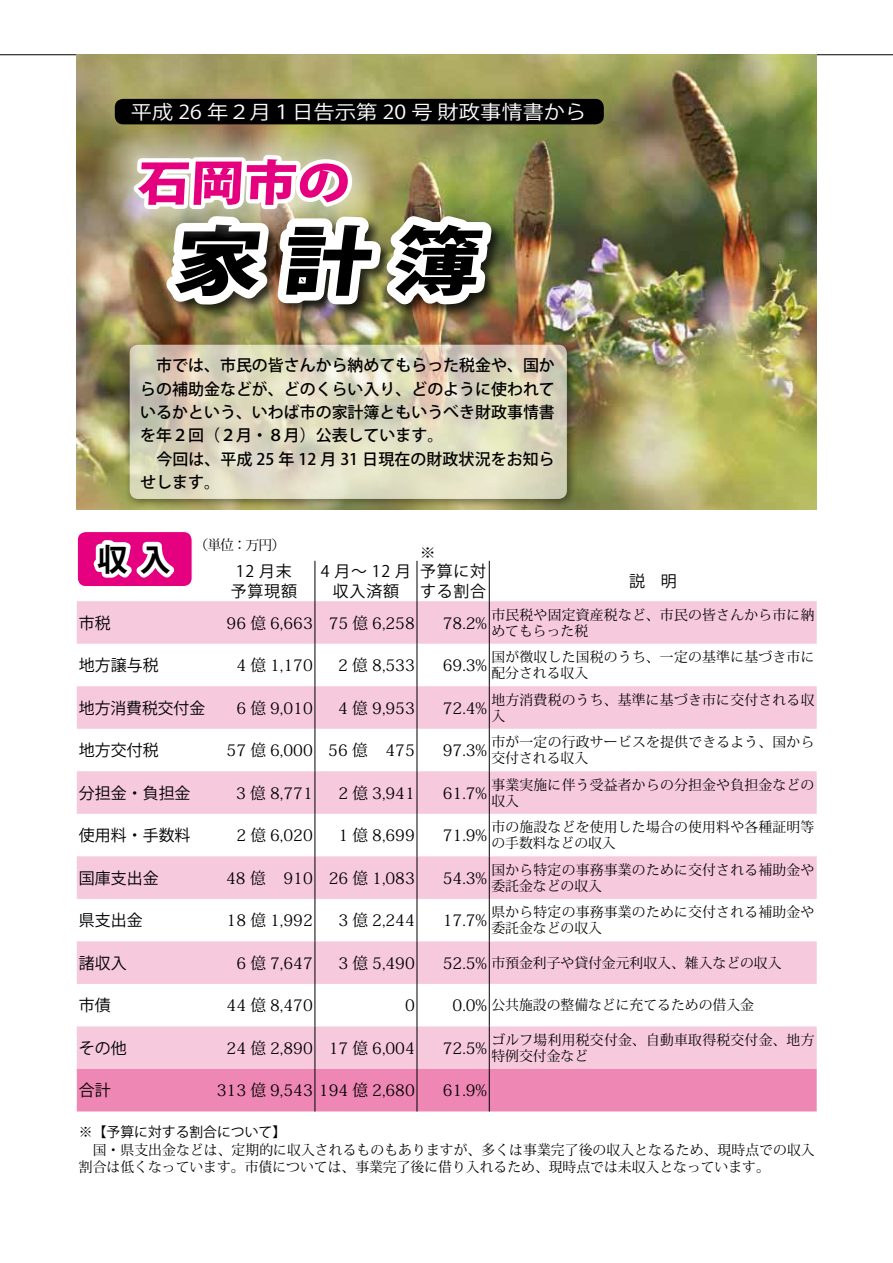
<style>
.page{position:relative;width:893px;height:1263px;background:#fff}
.page>*{position:absolute;margin:0;border:0;box-sizing:border-box;transform-origin:0 0}
.t1{font:800 74.85px "Koz Go Pro";color:#000;scale:1.18 1}
.t2{font:800 47.85px "Koz Go Pro";color:#e4007f;scale:1.11 1}
.t3{font:700 30.9px "Koz Go Pro";color:#000}
.t4{font:19.2px "Koz Go Pro";color:#fff;scale:1.11 1}
.t5{font:15.9px "Koz Min Pro";color:#000}
.t6{font:500 15.9px/23.4px "Koz Go Pro";color:#000}
.t7{font:15.9px "Koz Go Pro";color:#000}
.t8{font:15.9px/20.2px "Koz Go Pro";letter-spacing:.05em;color:#000;text-align:center}
.t9{font:14.4px "Koz Min Pro";color:#000;scale:1.11 1}
.t10{font:13.8px/26.5px "Koz Min Pro";letter-spacing:.015em;color:#000}
.t11{font:13.8px "Koz Go Pro";color:#000}
</style>
<div class="page">
<hr style="left:0;top:54px;width:893px;height:1px;background:#000">
<img style="left:77px;top:54px;width:740px;height:456px">
<div style="left:77px;top:531px;width:115px;height:56px;background:#e4007f;border-radius:9px"></div>
<div style="left:77px;top:531px;width:116px;height:56px;border:1px solid #fff;border-radius:9px"></div>
<svg style="left:87px;top:531px;width:98px;height:47px"></svg>
<svg style="left:77px;top:601px;width:740px;height:468px;fill:#f7c9dd"></svg>
<div style="left:77px;top:1069px;width:740px;height:42px;background:#ee87b4"></div>
<hr style="left:315px;top:561px;width:1px;height:40px;background:#000">
<hr style="left:417px;top:561px;width:1px;height:40px;background:#000">
<hr style="left:489px;top:561px;width:1px;height:40px;background:#000">
<hr style="left:315px;top:601px;width:1px;height:43px;background:#000">
<hr style="left:417px;top:601px;width:1px;height:43px;background:#000">
<hr style="left:489px;top:601px;width:1px;height:43px;background:#000">
<hr style="left:315px;top:644px;width:1px;height:42px;background:#000">
<hr style="left:417px;top:644px;width:1px;height:42px;background:#000">
<hr style="left:489px;top:644px;width:1px;height:42px;background:#000">
<hr style="left:315px;top:686px;width:1px;height:43px;background:#000">
<hr style="left:417px;top:686px;width:1px;height:43px;background:#000">
<hr style="left:489px;top:686px;width:1px;height:43px;background:#000">
<hr style="left:315px;top:729px;width:1px;height:42px;background:#000">
<hr style="left:417px;top:729px;width:1px;height:42px;background:#000">
<hr style="left:489px;top:729px;width:1px;height:42px;background:#000">
<hr style="left:315px;top:771px;width:1px;height:43px;background:#000">
<hr style="left:417px;top:771px;width:1px;height:43px;background:#000">
<hr style="left:489px;top:771px;width:1px;height:43px;background:#000">
<hr style="left:315px;top:814px;width:1px;height:42px;background:#000">
<hr style="left:417px;top:814px;width:1px;height:42px;background:#000">
<hr style="left:489px;top:814px;width:1px;height:42px;background:#000">
<hr style="left:315px;top:856px;width:1px;height:43px;background:#000">
<hr style="left:417px;top:856px;width:1px;height:43px;background:#000">
<hr style="left:489px;top:856px;width:1px;height:43px;background:#000">
<hr style="left:315px;top:899px;width:1px;height:42px;background:#000">
<hr style="left:417px;top:899px;width:1px;height:42px;background:#000">
<hr style="left:489px;top:899px;width:1px;height:42px;background:#000">
<hr style="left:315px;top:941px;width:1px;height:43px;background:#000">
<hr style="left:417px;top:941px;width:1px;height:43px;background:#000">
<hr style="left:489px;top:941px;width:1px;height:43px;background:#000">
<hr style="left:315px;top:984px;width:1px;height:42px;background:#000">
<hr style="left:417px;top:984px;width:1px;height:42px;background:#000">
<hr style="left:489px;top:984px;width:1px;height:42px;background:#000">
<hr style="left:315px;top:1026px;width:1px;height:43px;background:#000">
<hr style="left:417px;top:1026px;width:1px;height:43px;background:#000">
<hr style="left:489px;top:1026px;width:1px;height:43px;background:#000">
<hr style="left:315px;top:1069px;width:1px;height:42px;background:#000">
<hr style="left:417px;top:1069px;width:1px;height:42px;background:#000">
<hr style="left:489px;top:1069px;width:1px;height:42px;background:#000">
<div style="left:124px;top:339px;width:454px;height:171px;background:#000;opacity:.75"></div>
<svg style="left:130px;top:345px;width:437px;height:154px;background:#dcd7bf"></svg>
<div style="left:115px;top:99px;width:489px;height:25px;background:#000;border-radius:9px"></div>
<svg style="left:103px;top:124px;width:278px;height:114px;background:#a19766"></svg>
<img style="left:123px;top:150px;width:425px;height:169px">
<h3 class="t4" style="left:131px;top:99px;width:412px">平成 26 年２月１日告示第 20 号財政事情書から</h3>
<h2 class="t2" style="left:137px;top:151px;width:196px">石岡市の</h2>
<h1 class="t1" style="left:171px;top:212px;width:274px">家計簿</h1>
<p class="t6" style="left:140px;top:354px;width:416px;text-indent:16px">市では、市民の皆さんから納めてもらった税金や、国からの補助金などが、どのくらい入り、どのように使われているかという、いわば市の家計簿ともいうべき財政事情書を年２回（２月・８月）公表しています。<br>　今回は、平成 25 年 12 月 31 日現在の財政状況をお知らせします。</p>
<h3 class="t3" style="left:97px;top:539px;width:75px">収入</h3>
<p class="t10" style="left:194px;top:531px;width:92px">（単位：万円(</p>
<p class="t7" style="left:236px;top:561px;width:57px">12 月末</p>
<p class="t7" style="left:231px;top:581px;width:68px">予算現額</p>
<p class="t9" style="left:420px;top:543px;width:16px">※</p>
<p class="t8" style="left:321px;top:561px;width:92px">4月～ 12月収入済額</p>
<p class="t7" style="left:420px;top:561px;width:68px">予算に対</p>
<p class="t7" style="left:420px;top:581px;width:68px">する割合</p>
<p class="t7" style="left:629px;top:571px;width:49px">説　明</p>
<p class="t7" style="left:79px;top:612px;width:33px">市税</p>
<p class="t5" style="left:227px;top:611px;width:88px">96 億 6,663</p>
<p class="t5" style="left:329px;top:611px;width:88px">75 億 6,258</p>
<p class="t7" style="left:79px;top:655px;width:81px">地方譲与税</p>
<p class="t5" style="left:236px;top:654px;width:78px">4 億 1,170</p>
<p class="t5" style="left:338px;top:654px;width:78px">2 億 8,533</p>
<p class="t7" style="left:79px;top:697px;width:128px">地方消費税交付金</p>
<p class="t5" style="left:236px;top:696px;width:78px">6 億 9,010</p>
<p class="t5" style="left:338px;top:696px;width:78px">4 億 9,953</p>
<p class="t7" style="left:79px;top:740px;width:81px">地方交付税</p>
<p class="t5" style="left:227px;top:739px;width:88px">57 億 6,000</p>
<p class="t5" style="left:328px;top:739px;width:41px">56 億</p>
<p class="t5" style="left:385px;top:739px;width:31px">475</p>
<p class="t7" style="left:79px;top:782px;width:113px">分担金・負担金</p>
<p class="t5" style="left:236px;top:781px;width:78px">3 億 8,771</p>
<p class="t5" style="left:338px;top:781px;width:78px">2 億 3,941</p>
<p class="t7" style="left:79px;top:825px;width:113px">使用料・手数料</p>
<p class="t5" style="left:236px;top:824px;width:78px">2 億 6,020</p>
<p class="t5" style="left:338px;top:824px;width:78px">1 億 8,699</p>
<p class="t7" style="left:79px;top:867px;width:81px">国庫支出金</p>
<p class="t5" style="left:226px;top:866px;width:41px">48 億</p>
<p class="t5" style="left:283px;top:866px;width:31px">910</p>
<p class="t5" style="left:329px;top:866px;width:88px">26 億 1,083</p>
<p class="t7" style="left:79px;top:910px;width:65px">県支出金</p>
<p class="t5" style="left:227px;top:909px;width:88px">18 億 1,992</p>
<p class="t5" style="left:338px;top:909px;width:78px">3 億 2,244</p>
<p class="t7" style="left:79px;top:952px;width:49px">諸収入</p>
<p class="t5" style="left:236px;top:952px;width:78px">6 億 7,647</p>
<p class="t5" style="left:338px;top:952px;width:78px">3 億 5,490</p>
<p class="t10" style="left:491px;top:601px;width:325px">市民税や固定資産税など、市民の皆さんから市に納</p>
<p class="t5" style="left:443px;top:611px;width:46px">78.2%</p>
<p class="t10" style="left:491px;top:617px;width:325px">めてもらった税<br>国が徴収した国税のうち、一定の基準に基づき市に</p>
<p class="t5" style="left:443px;top:654px;width:46px">69.3%</p>
<p class="t10" style="left:491px;top:659px;width:325px">配分される収入<br>地方消費税のうち、基準に基づき市に交付される収</p>
<p class="t5" style="left:443px;top:696px;width:46px">72.4%</p>
<p class="t10" style="left:491px;top:702px;width:325px">入<br>市が一定の行政サービスを提供できるよう、国から</p>
<p class="t5" style="left:443px;top:739px;width:46px">97.3%</p>
<p class="t10" style="left:491px;top:744px;width:325px">交付される収入<br>事業実施に伴う受益者からの分担金や負担金などの</p>
<p class="t5" style="left:443px;top:781px;width:46px">61.7%</p>
<p class="t10" style="left:491px;top:787px;width:325px">収入<br>市の施設などを使用した場合の使用料や各種証明等</p>
<p class="t5" style="left:443px;top:824px;width:46px">71.9%</p>
<p class="t10" style="left:491px;top:829px;width:325px">の手数料などの収入<br>国から特定の事務事業のために交付される補助金や</p>
<p class="t5" style="left:443px;top:866px;width:46px">54.3%</p>
<p class="t10" style="left:491px;top:872px;width:325px">委託金などの収入<br>県から特定の事務事業のために交付される補助金や</p>
<p class="t5" style="left:443px;top:909px;width:46px">17.7%</p>
<p class="t10" style="left:491px;top:914px;width:112px">委託金などの収入</p>
<p class="t10" style="left:491px;top:949px;width:292px">市預金利子や貸付金元利収入、雑入などの収入</p>
<p class="t5" style="left:443px;top:952px;width:46px">52.5%</p>
<p class="t7" style="left:79px;top:995px;width:33px">市債</p>
<p class="t5" style="left:227px;top:994px;width:88px">44 億 8,470</p>
<p class="t5" style="left:405px;top:994px;width:11px">0</p>
<p class="t10" style="left:491px;top:991px;width:264px">公共施設の整備などに充てるための借入金</p>
<p class="t5" style="left:453px;top:994px;width:36px">0.0%</p>
<p class="t7" style="left:79px;top:1038px;width:49px">その他</p>
<p class="t5" style="left:227px;top:1037px;width:88px">24 億 2,890</p>
<p class="t5" style="left:329px;top:1037px;width:88px">17 億 6,004</p>
<p class="t10" style="left:491px;top:1026px;width:325px">ゴルフ場利用税交付金、自動車取得税交付金、地方</p>
<p class="t5" style="left:443px;top:1037px;width:46px">72.5%</p>
<p class="t10" style="left:491px;top:1042px;width:98px">特例交付金など</p>
<p class="t7" style="left:79px;top:1080px;width:33px">合計</p>
<p class="t11" style="left:79px;top:1123px;width:209px">※【予算に対する割合について【</p>
<p class="t10" style="left:79px;top:1140px;width:737px;line-height:17px">　国・県支出金などは、定期的に収入されるものもありますが、多くは事業完了後の収入となるため、現時点での収入割合は低くなっています。市債については、事業完了後に借り入れるため、現時点では未収入となっています。</p>
<p class="t5" style="left:217px;top:1079px;width:199px">313 億 9,543 194 億 2,680</p>
<p class="t5" style="left:443px;top:1079px;width:46px">61.9%</p>
</div>
